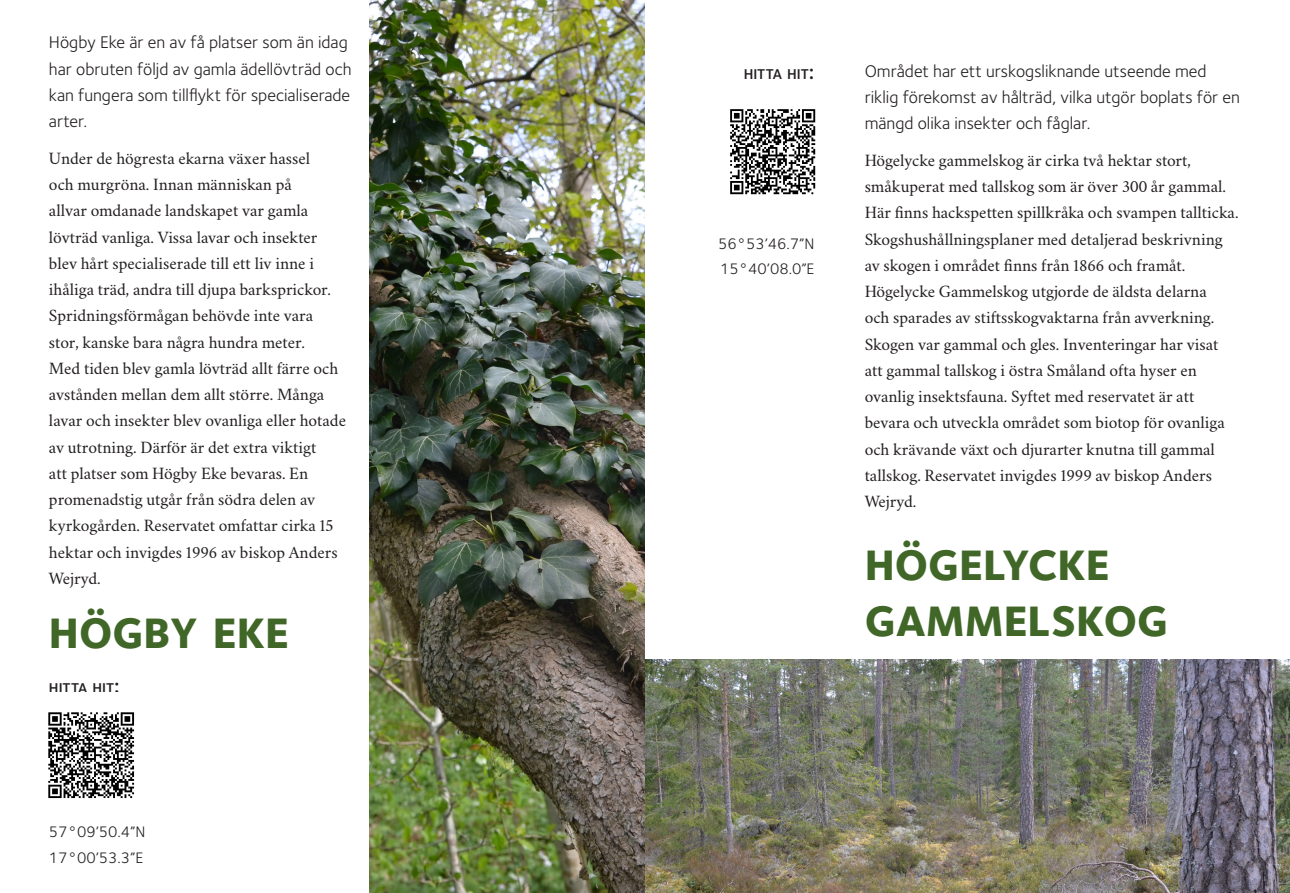
<style>
.page{position:relative;width:1290px;height:893px;background:#fff}
.page>*{position:absolute;margin:0;border:0;box-sizing:border-box;transform-origin:0 0}
.t1{font:800 44.1px "Foundry Sterling";color:#416728}
.t2{font:17.5px/26.2px "Crimson Svk 2.0";color:#231f20}
.t3{font:17.5px/26.2px "Foundry Sterling";color:#231f20}
.t4{font:15.75px "Foundry Sterling";color:#231f20}
.t5{font:600 14.7px "Foundry Sterling";color:#231f20}
.s1{font-size:21px}
</style>
<div class="page">
<img style="left:370px;top:0;width:275px;height:893px">
<img style="left:645px;top:660px;width:645px;height:233px">
<img style="left:48px;top:712px;width:87px;height:87px">
<img style="left:730px;top:109px;width:86px;height:86px">
<p class="t3" style="left:49px;top:29px;width:304px">Högby Eke är en av få platser som än idag har obruten följd av gamla ädellövträd och kan fungera som tillflykt för specialiserade arter.</p>
<p class="t2" style="left:49px;top:144px;width:299px">Under de högresta ekarna växer hassel<br>och murgröna. Innan människan på<br>allvar omdanade landskapet var gamla lövträd vanliga. Vissa lavar och insekter blev hårt specialiserade till ett liv inne i ihåliga träd, andra till djupa barksprickor.<br>Spridningsförmågan behövde inte vara stor, kanske bara några hundra meter.<br>Med tiden blev gamla lövträd allt färre och avstånden mellan dem allt större. Många lavar och insekter blev ovanliga eller hotade av utrotning. Därför är det extra viktigt<br>att platser som Högby Eke bevaras. En promenadstig utgår från södra delen av kyrkogården. Reservatet omfattar cirka 15 hektar och invigdes 1996 av biskop Anders Wejryd.</p>
<p class="t1" style="left:49px;top:606px;width:242px">HÖGBY EKE</p>
<p class="t5" style="left:49px;top:679px;width:72px">hitta hit<span class="s1">:</span></p>
<p class="t4" style="left:49px;top:823px;width:98px">57°09’50.4”N</p>
<p class="t4" style="left:49px;top:848px;width:96px">17°00’53.3”E</p>
<p class="t5" style="left:744px;top:66px;width:72px">hitta hit<span class="s1">:</span></p>
<p class="t4" style="left:718px;top:235px;width:98px">56°53’46.7”N</p>
<p class="t4" style="left:720px;top:260px;width:96px">15°40’08.0”E</p>
<p class="t3" style="left:865px;top:57px;width:377px">Området har ett urskogsliknande utseende med riklig förekomst av hålträd, vilka utgör boplats för en mängd olika insekter och fåglar.</p>
<p class="t2" style="left:865px;top:146px;width:375px">Högelycke gammelskog är cirka två hektar stort, småkuperat med tallskog som är över 300 år gammal.<br>Här finns hackspetten spillkråka och svampen tallticka.<br>Skogshushållningsplaner med detaljerad beskrivning av skogen i området finns från 1866 och framåt.<br>Högelycke Gammelskog utgjorde de äldsta delarna<br>och sparades av stiftsskogvaktarna från avverkning.<br>Skogen var gammal och gles. Inventeringar har visat att gammal tallskog i östra Småland ofta hyser en ovanlig insektsfauna. Syftet med reservatet är att bevara och utveckla området som biotop för ovanliga och krävande växt och djurarter knutna till gammal tallskog. Reservatet invigdes 1999 av biskop Anders Wejryd.</p>
<p class="t1" style="left:865px;top:537px;width:247px">HÖGELYCKE</p>
<p class="t1" style="left:865px;top:593px;width:305px">GAMMELSKOG</p>
</div>
